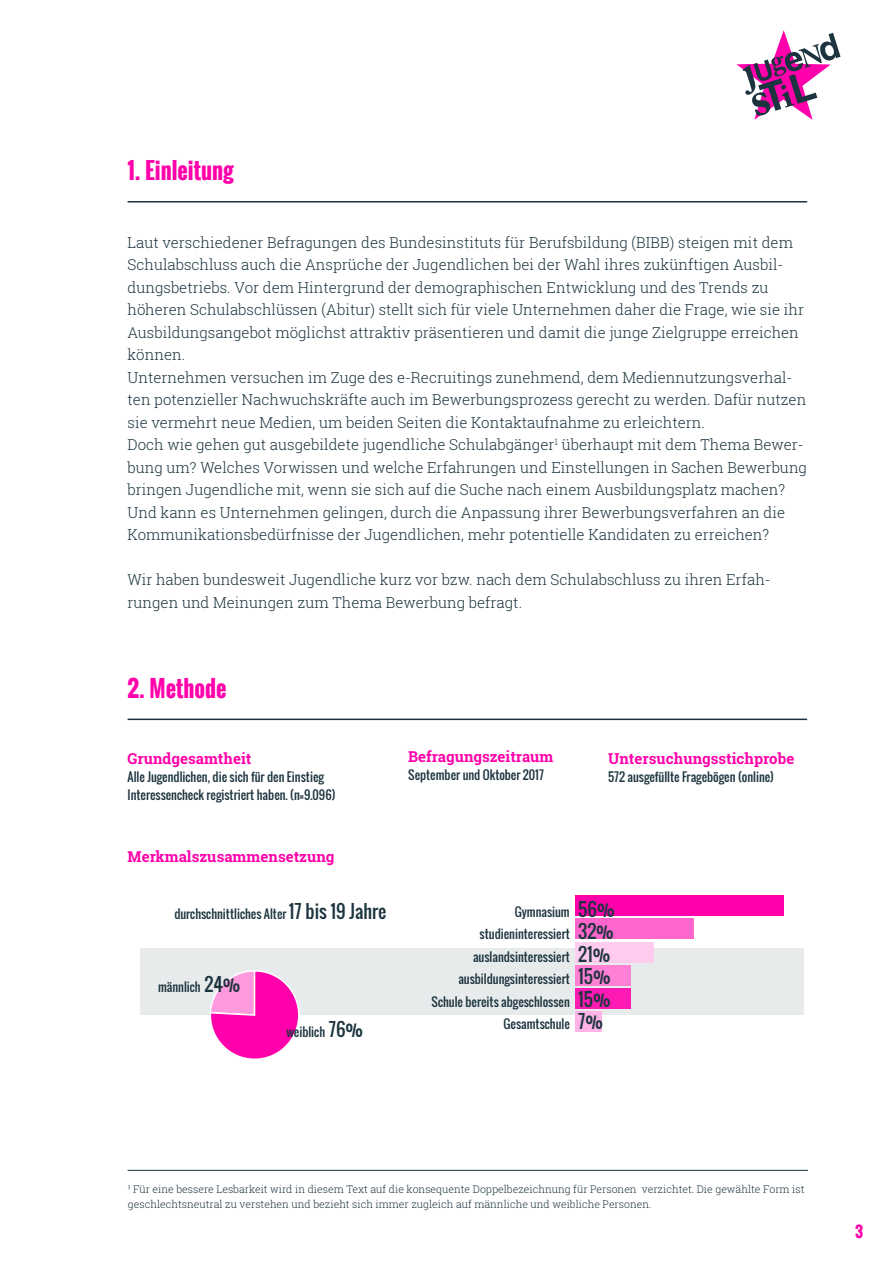
<style>
.page{position:relative;width:893px;height:1263px;background:#fff}
.page>*{position:absolute;margin:0;border:0;box-sizing:border-box;transform-origin:0 0}
.t1{font:700 22.5px "Oswald";color:#f0a}
.t2{font:300 15px/22.5px "Roboto Slab";color:#1c343f}
.t3{font:700 15px "Roboto Slab";color:#f0a}
.t4{font:700 15px "Oswald";color:#f0a}
.t5{font:12px/18px "Oswald";color:#1c343f}
.t6{font:300 10.5px/15px "Roboto Slab";color:#1c343f}
.s1{font-size:18px}
</style>
<div class="page">
<svg style="left:736px;top:30px;width:104px;height:90px"></svg>
<div style="left:140px;top:948px;width:664px;height:67px;background:#e8ebec"></div>
<hr style="left:128px;top:201px;width:679px;height:2px;background:#1c343f">
<hr style="left:128px;top:719px;width:679px;height:1px;background:#1c343f">
<hr style="left:128px;top:1170px;width:680px;height:1px;background:#1c343f">
<svg style="left:209px;top:973px;width:30px;height:41px"></svg>
<svg style="left:210px;top:971px;width:89px;height:88px;background:#fe2eb9"></svg>
<div style="left:210px;top:970px;width:90px;height:90px;border:2px solid #fff;border-radius:44px"></div>
<div style="left:575px;top:1011px;width:26px;height:21px;background:#ffb3e6"></div>
<div style="left:575px;top:988px;width:56px;height:21px;background:#ff1ab3"></div>
<div style="left:575px;top:965px;width:56px;height:21px;background:#ff80d4"></div>
<div style="left:575px;top:942px;width:78px;height:20px;background:#fce"></div>
<div style="left:575px;top:918px;width:119px;height:21px;background:#f6c"></div>
<div style="left:575px;top:895px;width:208px;height:21px;background:#f0a"></div>
<h1 class="t1" style="left:128px;top:153px;width:108px">1. Einleitung</h1>
<p class="t2" style="left:128px;top:230px;width:681px">Laut verschiedener Befragungen des Bundesinstituts für Berufsbildung (BIBB) steigen mit dem Schulabschluss auch die Ansprüche der Jugendlichen bei der Wahl ihres zukünftigen Ausbil&shy;dungsbetriebs. Vor dem Hintergrund der demographischen Entwicklung und des Trends zu höheren Schulabschlüssen (Abitur) stellt sich für viele Unternehmen daher die Frage, wie sie ihr Ausbildungsangebot möglichst attraktiv präsentieren und damit die junge Zielgruppe erreichen können.<br>Unternehmen versuchen im Zuge des e-Recruitings zunehmend, dem Mediennutzungsverhal&shy;ten potenzieller Nachwuchskräfte auch im Bewerbungsprozess gerecht zu werden. Dafür nutzen sie vermehrt neue Medien, um beiden Seiten die Kontaktaufnahme zu erleichtern.<br>Doch wie gehen gut ausgebildete jugendliche Schulabgänger<sup>1</sup> überhaupt mit dem Thema Bewer&shy;bung um? Welches Vorwissen und welche Erfahrungen und Einstellungen in Sachen Bewerbung bringen Jugendliche mit, wenn sie sich auf die Suche nach einem Ausbildungsplatz machen?<br>Und kann es Unternehmen gelingen, durch die Anpassung ihrer Bewerbungsverfahren an die Kommunikationsbedürfnisse der Jugendlichen, mehr potentielle Kandidaten zu erreichen?</p>
<p class="t2" style="left:128px;top:568px;width:645px">Wir haben bundesweit Jugendliche kurz vor bzw. nach dem Schulabschluss zu ihren Erfah&shy;rungen und Meinungen zum Thema Bewerbung befragt.</p>
<h1 class="t1" style="left:128px;top:671px;width:100px">2. Methode</h1>
<p class="t3" style="left:128px;top:748px;width:125px">Grundgesamtheit</p>
<p class="t5" style="left:128px;top:768px;width:209px">Alle Jugendlichen, die sich für den Einstieg<br>Interessencheck registriert haben. (n=9.096)</p>
<p class="t3" style="left:128px;top:846px;width:208px">Merkmalszusammensetzung</p>
<p class="t3" style="left:408px;top:746px;width:147px">Befragungszeitraum</p>
<p class="t5" style="left:408px;top:766px;width:137px">September und Oktober 2017</p>
<p class="t3" style="left:608px;top:748px;width:188px">Untersuchungsstichprobe</p>
<p class="t5" style="left:608px;top:768px;width:167px">572 ausgefüllte Fragebögen (online)</p>
<p class="t5" style="left:174px;top:904px;width:213px">durchschnittliches Alter <span class="s1">17 bis 19 Jahre</span></p>
<p class="t5" style="left:515px;top:903px;width:101px">Gymnasium <span class="s1">56%</span></p>
<p class="t5" style="left:480px;top:925px;width:136px">studieninteressiert <span class="s1">32%</span></p>
<p class="t5" style="left:473px;top:948px;width:139px">auslandsinteressiert <span class="s1">21%</span></p>
<p class="t5" style="left:458px;top:970px;width:154px">ausbildungsinteressiert <span class="s1">15%</span></p>
<p class="t5" style="left:432px;top:993px;width:181px">Schule bereits abgeschlossen <span class="s1">15%</span></p>
<p class="t5" style="left:504px;top:1015px;width:101px">Gesamtschule <span class="s1">7%</span></p>
<p class="t5" style="left:158px;top:978px;width:84px">männlich <span class="s1">24%</span></p>
<p class="t5" style="left:286px;top:1022px;width:78px">weiblich <span class="s1">76%</span></p>
<p class="t6" style="left:128px;top:1181px;width:678px">¹ Für eine bessere Lesbarkeit wird in diesem Text auf die konsequente Doppelbezeichnung für Personen verzichtet. Die gewählte Form ist geschlechtsneutral zu verstehen und bezieht sich immer zugleich auf männliche und weibliche Personen.</p>
<p class="t4" style="left:855px;top:1220px;width:10px">3</p>
</div>
